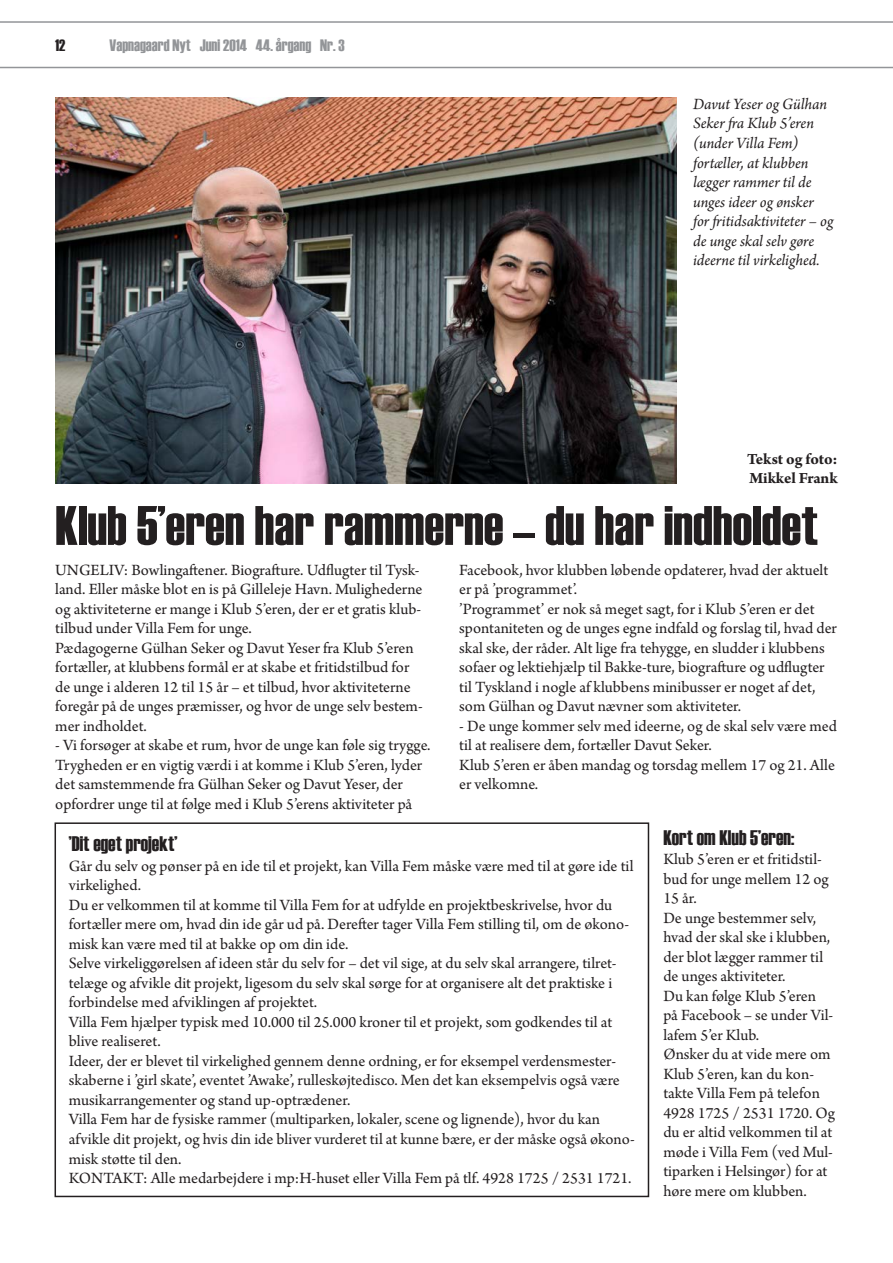
<style>
.page{position:relative;width:893px;height:1263px;background:#fff}
.page>*{position:absolute;margin:0;border:0;box-sizing:border-box;transform-origin:0 0}
.t1{font:55.5px "Haettenschweiler";color:#231f20}
.Brødtekst{font:21px "Haettenschweiler";color:#231f20}
.Brødtekst-2{font:16.5px/19.5px "Arno Pro";color:#231f20}
.Billedtekst{font:italic 16.5px/19.5px "Arno Pro";letter-spacing:-.005em;color:#231f20}
.t2{font:16.5px "Haettenschweiler";color:#939598}
.Brødtekst-3{font:700 16.5px/19.5px "Arno Pro";letter-spacing:-.005em;color:#231f20}
.t3{font:16.5px "Haettenschweiler";color:#231f20}
</style>
<div class="page">
<hr style="left:0;top:67px;width:893px;height:1px;background:#939598">
<hr style="left:0;top:21px;width:893px;height:2px;background:#939598">
<div style="left:55px;top:822px;width:594px;height:375px;border:2px solid #231f20"></div>
<img style="left:55px;top:98px;width:621px;height:385px">
<p class="t3" style="left:55px;top:34px;width:12px">12</p>
<p class="t2" style="left:110px;top:34px;width:237px">Vapnagaard Nyt Juni 2014 44. årgang Nr. 3</p>
<p class="Billedtekst" style="left:693px;top:95px;width:142px">Davut Yeser og Gülhan<br>Seker fra Klub 5’eren (under Villa Fem) fortæller, at klubben lægger rammer til de unges ideer og ønsker for fritidsaktiviteter – og de unge skal selv gøre ideerne til virkelighed.</p>
<p class="Brødtekst-3" style="left:747px;top:450px;width:92px">Tekst og foto:<br>Mikkel Frank</p>
<p class="t1" style="left:55px;top:488px;width:764px">Klub 5’eren har rammerne – du har indholdet</p>
<p class="Brødtekst-2" style="left:55px;top:561px;width:369px">UNGELIV: Bowlingaftener. Biografture. Udflugter til Tysk&shy;land. Eller måske blot en is på Gilleleje Havn. Mulighederne og aktiviteterne er mange i Klub 5’eren, der er et gratis klub&shy;tilbud under Villa Fem for unge.</p>
<p class="Brødtekst-2" style="left:55px;top:639px;width:369px">Pædagogerne Gülhan Seker og Davut Yeser fra Klub 5’eren fortæller, at klubbens formål er at skabe et fritidstilbud for de unge i alderen 12 til 15 år – et tilbud, hvor aktiviteterne foregår på de unges præmisser, og hvor de unge selv bestem&shy;mer indholdet.</p>
<p class="Brødtekst-2" style="left:55px;top:736px;width:377px">- Vi forsøger at skabe et rum, hvor de unge kan føle sig trygge.<br>Trygheden er en vigtig værdi i at komme i Klub 5’eren, lyder det samstemmende fra Gülhan Seker og Davut Yeser, der opfordrer unge til at følge med i Klub 5’erens aktiviteter på</p>
<p class="Brødtekst-2" style="left:459px;top:561px;width:370px">Facebook, hvor klubben løbende opdaterer, hvad der aktuelt er på ’programmet’.</p>
<p class="Brødtekst-2" style="left:459px;top:600px;width:379px">’Programmet’ er nok så meget sagt, for i Klub 5’eren er det spontaniteten og de unges egne indfald og forslag til, hvad der skal ske, der råder. Alt lige fra tehygge, en sludder i klubbens sofaer og lektiehjælp til Bakke-ture, biografture og udflugter til Tyskland i nogle af klubbens minibusser er noget af det, som Gülhan og Davut nævner som aktiviteter.</p>
<p class="Brødtekst-2" style="left:459px;top:717px;width:379px">- De unge kommer selv med ideerne, og de skal selv være med til at realisere dem, fortæller Davut Seker.</p>
<p class="Brødtekst-2" style="left:459px;top:756px;width:377px">Klub 5’eren er åben mandag og torsdag mellem 17 og 21. Alle er velkomne.</p>
<p class="Brødtekst" style="left:69px;top:830px;width:110px">’Dit eget projekt’</p>
<p class="Brødtekst-2" style="left:69px;top:857px;width:566px">Går du selv og pønser på en ide til et projekt, kan Villa Fem måske være med til at gøre ide til virkelighed.</p>
<p class="Brødtekst-2" style="left:69px;top:896px;width:562px">Du er velkommen til at komme til Villa Fem for at udfylde en projektbeskrivelse, hvor du fortæller mere om, hvad din ide går ud på. Derefter tager Villa Fem stilling til, om de økono&shy;misk kan være med til at bakke op om din ide.</p>
<p class="Brødtekst-2" style="left:69px;top:954px;width:549px">Selve virkeliggørelsen af ideen står du selv for – det vil sige, at du selv skal arrangere, tilret&shy;telæge og afvikle dit projekt, ligesom du selv skal sørge for at organisere alt det praktiske i forbindelse med afviklingen af projektet.</p>
<p class="Brødtekst-2" style="left:69px;top:1013px;width:545px">Villa Fem hjælper typisk med 10.000 til 25.000 kroner til et projekt, som godkendes til at blive realiseret.</p>
<p class="Brødtekst-2" style="left:69px;top:1052px;width:552px">Ideer, der er blevet til virkelighed gennem denne ordning, er for eksempel verdensmester&shy;skaberne i ’girl skate’, eventet ’Awake’, rulleskøjtedisco. Men det kan eksempelvis også være musikarrangementer og stand up-optrædener.</p>
<p class="Brødtekst-2" style="left:69px;top:1111px;width:568px">Villa Fem har de fysiske rammer (multiparken, lokaler, scene og lignende), hvor du kan afvikle dit projekt, og hvis din ide bliver vurderet til at kunne bære, er der måske også økono&shy;misk støtte til den.</p>
<p class="Brødtekst-2" style="left:69px;top:1169px;width:564px">KONTAKT: Alle medarbejdere i mp:H-huset eller Villa Fem på tlf. 4928 1725 / 2531 1721.</p>
<p class="Brødtekst" style="left:663px;top:823px;width:132px">Kort om Klub 5’eren:</p>
<p class="Brødtekst-2" style="left:663px;top:850px;width:167px">Klub 5’eren er et fritidstil&shy;bud for unge mellem 12 og<br>15 år.</p>
<p class="Brødtekst-2" style="left:663px;top:909px;width:168px">De unge bestemmer selv, hvad der skal ske i klubben, der blot lægger rammer til de unges aktiviteter.</p>
<p class="Brødtekst-2" style="left:663px;top:987px;width:171px">Du kan følge Klub 5’eren på Facebook – se under Vil&shy;lafem 5’er Klub.</p>
<p class="Brødtekst-2" style="left:663px;top:1045px;width:173px">Ønsker du at vide mere om<br>Klub 5’eren, kan du kon&shy;takte Villa Fem på telefon<br>4928 1725 / 2531 1720. Og du er altid velkommen til at møde i Villa Fem (ved Mul&shy;tiparken i Helsingør) for at høre mere om klubben.</p>
</div>
